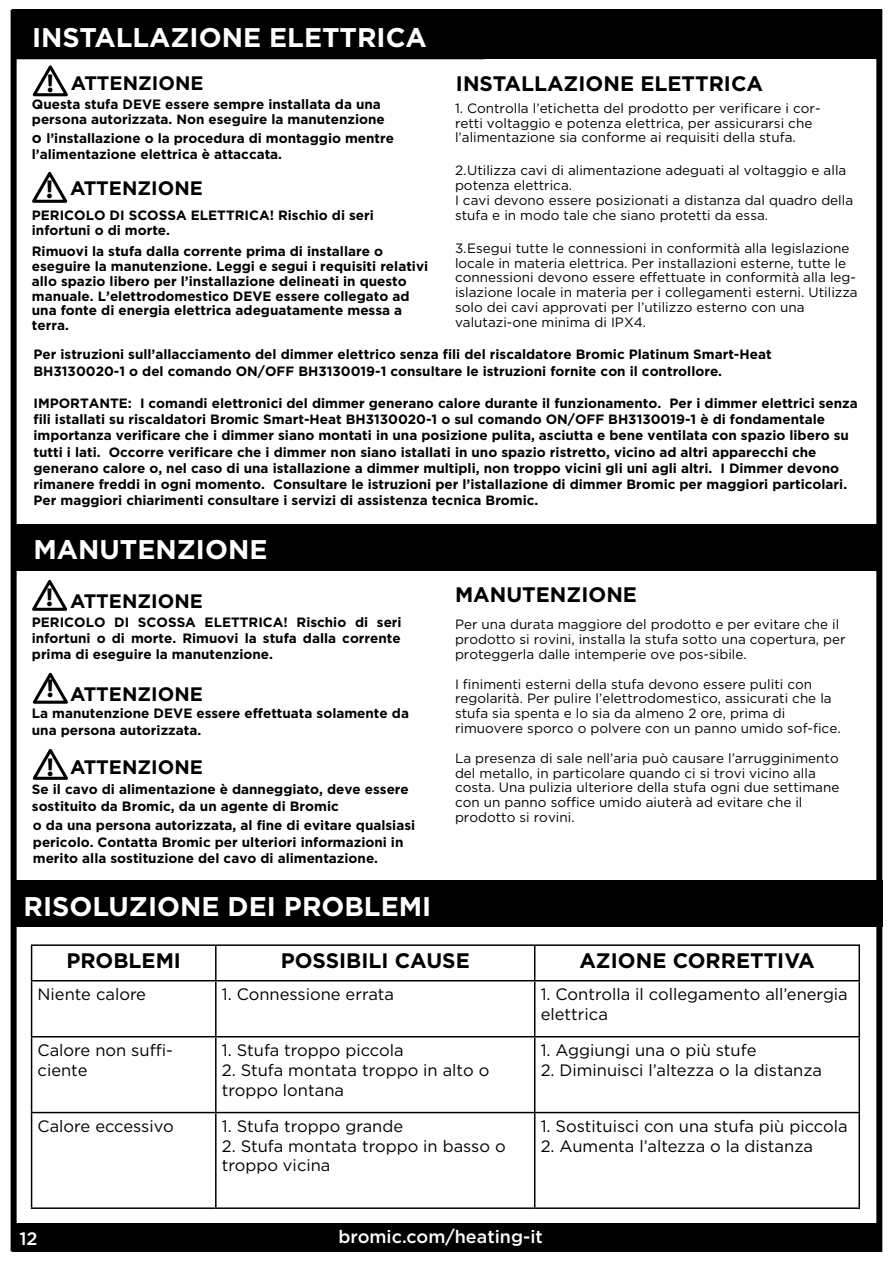
<style>
.page{position:relative;width:893px;height:1263px;background:#fff}
.page>*{position:absolute;margin:0;border:0;box-sizing:border-box;transform-origin:0 0}
.t1{font:700 27px "Gotham";color:#fff}
.t2{font:700 25.95px "Myriad";color:#000}
.t3{font:700 21px "Gotham";color:#000}
.t4{font:700 19.5px "Gotham";color:#000}
.t5{font:500 18px "Gotham";color:#fff}
.t6{font:16.5px/19.8px "Gotham";color:#000}
.t7{font:700 13.5px/16.2px "Gotham";color:#000}
.t8{font:13.5px/14.9px "Gotham";color:#000}
.s1{font-family:"Myriad";font-size:25.95px}
.s2{font-size:15px}
</style>
<div class="page">
<div style="left:12px;top:1223px;width:870px;height:29px;background:#000"></div>
<div style="left:12px;top:9px;width:870px;height:50px;background:#000"></div>
<div style="left:11px;top:10px;width:871px;height:1241px;border:6px solid #000"></div>
<hr style="left:12px;top:56px;width:473px;height:3px;background:#000">
<svg style="left:32px;top:172px;width:36px;height:31px"></svg>
<svg style="left:32px;top:580px;width:35px;height:31px"></svg>
<div style="left:14px;top:524px;width:867px;height:46px;background:#000"></div>
<svg style="left:33px;top:673px;width:35px;height:31px"></svg>
<svg style="left:33px;top:749px;width:35px;height:31px"></svg>
<hr style="left:31px;top:944px;width:185px;height:2px;background:#000">
<hr style="left:31px;top:946px;width:1px;height:34px;background:#000">
<hr style="left:216px;top:944px;width:319px;height:2px;background:#000">
<hr style="left:215px;top:946px;width:2px;height:34px;background:#000">
<hr style="left:535px;top:944px;width:325px;height:2px;background:#000">
<hr style="left:534px;top:946px;width:1px;height:34px;background:#000">
<hr style="left:858px;top:946px;width:2px;height:34px;background:#000">
<hr style="left:31px;top:980px;width:185px;height:1px;background:#000">
<hr style="left:31px;top:981px;width:1px;height:55px;background:#000">
<hr style="left:216px;top:980px;width:319px;height:1px;background:#000">
<hr style="left:215px;top:981px;width:2px;height:55px;background:#000">
<hr style="left:535px;top:980px;width:325px;height:1px;background:#000">
<hr style="left:534px;top:981px;width:1px;height:55px;background:#000">
<hr style="left:858px;top:981px;width:2px;height:55px;background:#000">
<hr style="left:31px;top:1036px;width:185px;height:1px;background:#000">
<hr style="left:31px;top:1037px;width:1px;height:75px;background:#000">
<hr style="left:216px;top:1036px;width:319px;height:1px;background:#000">
<hr style="left:215px;top:1037px;width:2px;height:75px;background:#000">
<hr style="left:535px;top:1036px;width:325px;height:1px;background:#000">
<hr style="left:534px;top:1037px;width:1px;height:75px;background:#000">
<hr style="left:858px;top:1037px;width:2px;height:75px;background:#000">
<hr style="left:31px;top:1112px;width:185px;height:1px;background:#000">
<hr style="left:31px;top:1113px;width:1px;height:94px;background:#000">
<hr style="left:216px;top:1112px;width:319px;height:1px;background:#000">
<hr style="left:215px;top:1113px;width:2px;height:94px;background:#000">
<hr style="left:535px;top:1112px;width:325px;height:1px;background:#000">
<hr style="left:534px;top:1113px;width:1px;height:94px;background:#000">
<hr style="left:858px;top:1113px;width:2px;height:94px;background:#000">
<hr style="left:31px;top:1207px;width:185px;height:2px;background:#000">
<hr style="left:216px;top:1207px;width:319px;height:2px;background:#000">
<hr style="left:535px;top:1207px;width:325px;height:2px;background:#000">
<div style="left:15px;top:880px;width:867px;height:47px;background:#000"></div>
<svg style="left:33px;top:65px;width:35px;height:32px"></svg>
<h1 class="t1" style="left:32px;top:26px;width:396px">INSTALLAZIONE ELETTRICA</h1>
<h3 class="t4" style="left:47px;top:74px;width:158px"><span class="s1">!</span> ATTENZIONE</h3>
<p class="t7" style="left:32px;top:97px;width:354px;line-height:14.9px">Questa stufa DEVE essere sempre installata da una persona autorizzata. Non eseguire la manutenzione</p>
<p class="t7" style="left:32px;top:131px;width:364px"><span class="s2">o</span> l’installazione o la procedura di montaggio mentre l’alimentazione elettrica è attaccata.</p>
<h2 class="t2" style="left:46px;top:173px;width:8px">!</h2>
<h3 class="t4" style="left:70px;top:179px;width:134px">ATTENZIONE</h3>
<p class="t7" style="left:32px;top:208px;width:344px;line-height:14.9px">PERICOLO DI SCOSSA ELETTRICA! Rischio di seri infortuni o di morte.</p>
<p class="t7" style="left:32px;top:244px;width:398px;line-height:14.9px">Rimuovi la stufa dalla corrente prima di installare o eseguire la manutenzione. Leggi e segui i requisiti relativi allo spazio libero per l’installazione delineati in questo manuale. L’elettrodomestico DEVE essere collegato ad una fonte di energia elettrica adeguatamente messa a terra.</p>
<h3 class="t3" style="left:456px;top:74px;width:309px">INSTALLAZIONE ELETTRICA</h3>
<p class="t8" style="left:455px;top:101px;width:367px">1. Controlla l’etichetta del prodotto per verificare i cor&shy;retti voltaggio e potenza elettrica, per assicurarsi che l’alimentazione sia conforme ai requisiti della stufa.</p>
<p class="t8" style="left:455px;top:164px;width:400px">2.Utilizza cavi di alimentazione adeguati al voltaggio e alla potenza elettrica.<br>I cavi devono essere posizionati a distanza dal quadro della stufa e in modo tale che siano protetti da essa.</p>
<p class="t8" style="left:455px;top:241px;width:404px">3.Esegui tutte le connessioni in conformità alla legislazione locale in materia elettrica. Per installazioni esterne, tutte le connessioni devono essere effettuate in conformità alla leg&shy;islazione locale in materia per i collegamenti esterni. Utilizza solo dei cavi approvati per l’utilizzo esterno con una valutazi-one minima di IPX4.</p>
<p class="t7" style="left:34px;top:347px;width:740px">Per istruzioni sull’allacciamento del dimmer elettrico senza fili del riscaldatore Bromic Platinum Smart-Heat<br>BH3130020-1 o del comando ON/OFF BH3130019-1 consultare le istruzioni fornite con il controllore.</p>
<p class="t7" style="left:34px;top:396px;width:826px">IMPORTANTE: I comandi elettronici del dimmer generano calore durante il funzionamento. Per i dimmer elettrici senza fili istallati su riscaldatori Bromic Smart-Heat BH3130020-1 o sul comando ON/OFF BH3130019-1 è di fondamentale importanza verificare che i dimmer siano montati in una posizione pulita, asciutta e bene ventilata con spazio libero su tutti i lati. Occorre verificare che i dimmer non siano istallati in uno spazio ristretto, vicino ad altri apparecchi che generano calore o, nel caso di una istallazione a dimmer multipli, non troppo vicini gli uni agli altri. I Dimmer devono rimanere freddi in ogni momento. Consultare le istruzioni per l’istallazione di dimmer Bromic per maggiori particolari.<br>Per maggiori chiarimenti consultare i servizi di assistenza tecnica Bromic.</p>
<h1 class="t1" style="left:33px;top:537px;width:235px">MANUTENZIONE</h1>
<h2 class="t2" style="left:46px;top:581px;width:8px">!</h2>
<h3 class="t3" style="left:455px;top:585px;width:183px">MANUTENZIONE</h3>
<p class="t8" style="left:455px;top:617px;width:392px">Per una durata maggiore del prodotto e per evitare che il prodotto si rovini, installa la stufa sotto una copertura, per proteggerla dalle intemperie ove pos-sibile.</p>
<p class="t8" style="left:455px;top:676px;width:387px">I finimenti esterni della stufa devono essere puliti con regolarità. Per pulire l’elettrodomestico, assicurati che la stufa sia spenta e lo sia da almeno 2 ore, prima di rimuovere sporco o polvere con un panno umido sof-fice.</p>
<p class="t8" style="left:455px;top:751px;width:386px">La presenza di sale nell’aria può causare l’arrugginimento del metallo, in particolare quando ci si trovi vicino alla costa. Una pulizia ulteriore della stufa ogni due settimane con un panno soffice umido aiuterà ad evitare che il prodotto si rovini.</p>
<h3 class="t4" style="left:70px;top:592px;width:134px">ATTENZIONE</h3>
<p class="t7" style="left:32px;top:615px;width:371px;text-align:justify">PERICOLO DI SCOSSA ELETTRICA! Rischio di seri infortuni o di morte. Rimuovi la stufa dalla corrente prima di eseguire la manutenzione.</p>
<h2 class="t2" style="left:47px;top:673px;width:8px">!</h2>
<h3 class="t4" style="left:70px;top:685px;width:134px">ATTENZIONE</h3>
<p class="t7" style="left:32px;top:706px;width:379px">La manutenzione DEVE essere effettuata solamente da una persona autorizzata.</p>
<h2 class="t2" style="left:47px;top:752px;width:8px">!</h2>
<h3 class="t4" style="left:70px;top:758px;width:134px">ATTENZIONE</h3>
<p class="t7" style="left:32px;top:782px;width:378px">Se il cavo di alimentazione è danneggiato, deve essere sostituito da Bromic, da un agente di Bromic</p>
<p class="t7" style="left:33px;top:818px;width:384px">o da una persona autorizzata, al fine di evitare qualsiasi pericolo. Contatta Bromic per ulteriori informazioni in merito alla sostituzione del cavo di alimentazione.</p>
<h1 class="t1" style="left:24px;top:895px;width:409px">RISOLUZIONE DEI PROBLEMI</h1>
<h3 class="t3" style="left:66px;top:951px;width:116px">PROBLEMI</h3>
<h3 class="t3" style="left:281px;top:951px;width:191px">POSSIBILI CAUSE</h3>
<h3 class="t3" style="left:579px;top:951px;width:237px">AZIONE CORRETTIVA</h3>
<p class="t6" style="left:38px;top:984px;width:110px">Niente calore</p>
<p class="t6" style="left:222px;top:984px;width:174px">1. Connessione errata</p>
<p class="t6" style="left:541px;top:984px;width:309px">1. Controlla il collegamento all’energia elettrica</p>
<p class="t6" style="left:38px;top:1040px;width:137px">Calore non suffi&shy;ciente</p>
<p class="t6" style="left:222px;top:1040px;width:183px">1. Stufa troppo piccola</p>
<p class="t6" style="left:541px;top:1040px;width:217px">1. Aggiungi una o più stufe</p>
<p class="t6" style="left:541px;top:1060px;width:283px">2. Diminuisci l’altezza o la distanza</p>
<p class="t6" style="left:222px;top:1060px;width:269px">2. Stufa montata troppo in alto o troppo lontana</p>
<p class="t6" style="left:38px;top:1116px;width:138px">Calore eccessivo</p>
<p class="t6" style="left:222px;top:1116px;width:183px">1. Stufa troppo grande</p>
<p class="t6" style="left:222px;top:1136px;width:285px">2. Stufa montata troppo in basso o troppo vicina</p>
<p class="t6" style="left:541px;top:1116px;width:308px">1. Sostituisci con una stufa più piccola</p>
<p class="t6" style="left:541px;top:1136px;width:274px">2. Aumenta l’altezza o la distanza</p>
<h3 class="t5" style="left:19px;top:1231px;width:20px">12</h3>
<h3 class="t5" style="left:338px;top:1229px;width:206px">bromic.com/heating-it</h3>
</div>
